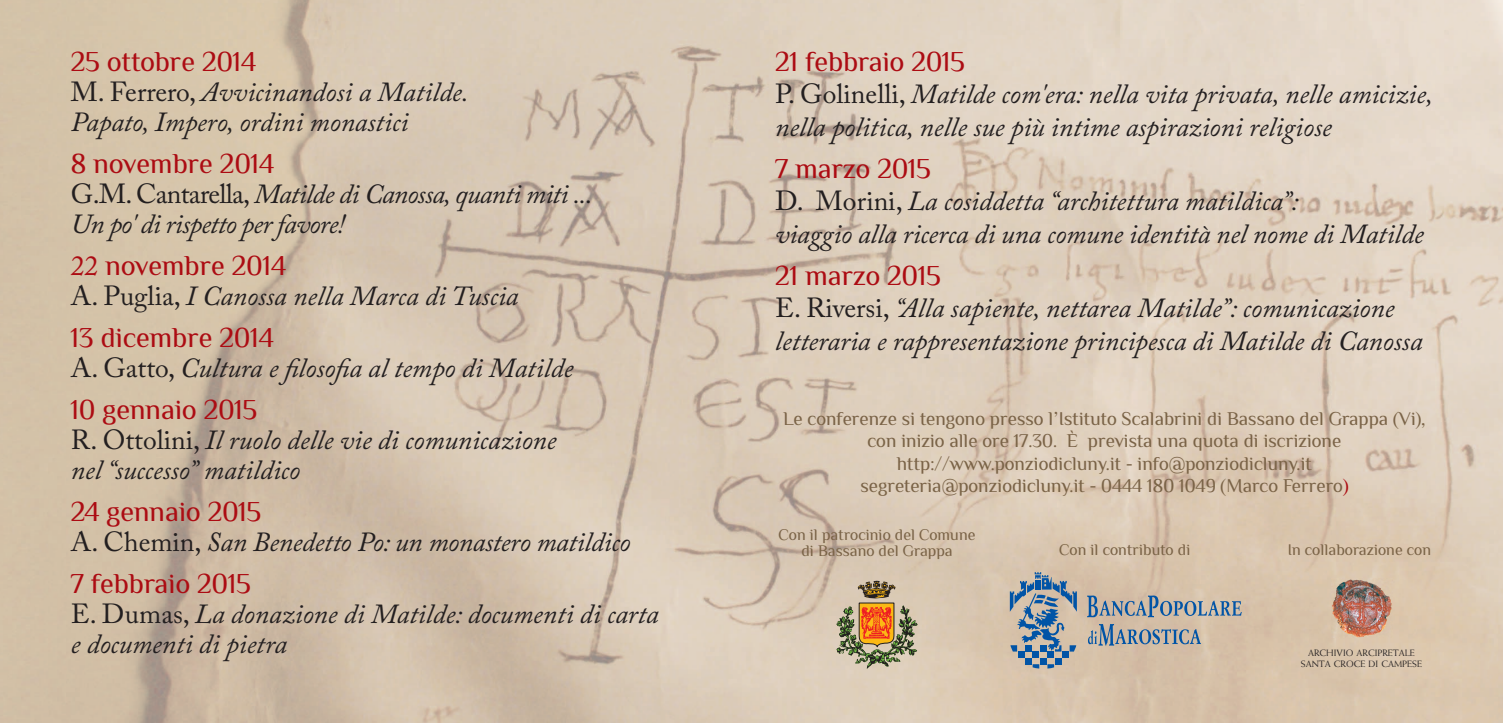
<style>
.page{position:relative;width:1503px;height:723px;background:#fff}
.page>*{position:absolute;margin:0;border:0;box-sizing:border-box;transform-origin:0 0}
.t1{font:28.75px "Philosopher";color:#ac0c13}
.t2{font:italic 27.5px/32.5px "Adobe Caslon Pro";color:#231f20}
.t3{font:italic 27.5px/30px "Adobe Caslon Pro";letter-spacing:-.025em;color:#231f20}
.t4{font:19.5px/22.5px "Philosopher";color:#7a6347;text-align:center}
.t5{font:16.25px/16.2px "Philosopher";color:#7a6347;text-align:center}
.t6{font:9.25px/10.8px "Weiss";color:#231f20;text-align:center}
.s1{font-style:normal}
.s2{font-family:"Adobe Caslon Pro";font-size:27.5px}
.s3{color:#ac0c13}
</style>
<div class="page">
<img style="left:0;top:0;width:1502px;height:723px">
<div style="left:1017px;top:651px;width:7px;height:7px;background:#0154a6"></div>
<div style="left:1047px;top:651px;width:7px;height:7px;background:#0154a6"></div>
<div style="left:1062px;top:651px;width:6px;height:7px;background:#0154a6"></div>
<div style="left:1032px;top:651px;width:7px;height:7px;background:#0154a6"></div>
<svg style="left:1025px;top:658px;width:29px;height:10px"></svg>
<div style="left:1054px;top:658px;width:7px;height:6px;background:#0154a6"></div>
<svg style="left:1009px;top:572px;width:67px;height:79px;background:#919da7"></svg>
<svg style="left:1087px;top:595px;width:154px;height:22px;background:#9da2a6"></svg>
<svg style="left:1087px;top:624px;width:113px;height:22px;background:#9ca1a5"></svg>
<svg style="left:836px;top:581px;width:81px;height:87px;background:#b49770"></svg>
<img style="left:1331px;top:579px;width:60px;height:59px">
<p class="t1" style="left:71px;top:52px;width:187px">25 ottobre 2014</p>
<p class="t2" style="left:71px;top:82px;width:399px;line-height:30px"><span class="s1">M. Ferrero,</span> Avvicinandosi a Matilde.<br>Papato, Impero, ordini monastici</p>
<p class="t1" style="left:71px;top:154px;width:205px">8 novembre 2014</p>
<p class="t3" style="left:71px;top:185px;width:523px"><span class="s1">G.M. Cantarella,</span> Matilde di Canossa, quanti miti ...<br>Un po' di rispetto per favore!</p>
<p class="t1" style="left:71px;top:256px;width:217px"><span class="s2">22</span> novembre 2014</p>
<p class="t2" style="left:71px;top:285px;width:449px"><span class="s1">A. Puglia,</span> I Canossa nella Marca di Tuscia</p>
<p class="t1" style="left:71px;top:328px;width:204px">13 dicembre 2014</p>
<p class="t2" style="left:71px;top:357px;width:504px"><span class="s1">A. Gatto,</span> Cultura e filosofia al tempo di Matilde</p>
<p class="t1" style="left:71px;top:400px;width:188px">10 gennaio 2015</p>
<p class="t2" style="left:71px;top:431px;width:487px;line-height:30px"><span class="s1">R. Ottolini,</span> Il ruolo delle vie di comunicazione nel “successo” matildico</p>
<p class="t1" style="left:71px;top:502px;width:192px">24 gennaio 2015</p>
<p class="t2" style="left:71px;top:532px;width:561px"><span class="s1">A. Chemin,</span> San Benedetto Po: un monastero matildico</p>
<p class="t1" style="left:71px;top:574px;width:181px">7 febbraio 2015</p>
<p class="t2" style="left:71px;top:605px;width:589px;line-height:30px"><span class="s1">E. Dumas,</span> La donazione di Matilde: documenti di carta e documenti di pietra</p>
<p class="t1" style="left:775px;top:52px;width:191px">21 febbraio 2015</p>
<p class="t2" style="left:775px;top:84px;width:659px"><span class="s1">P. Golinelli,</span> Matilde com'era: nella vita privata, nelle amicizie, nella politica, nelle sue più intime aspirazioni religiose</p>
<p class="t1" style="left:775px;top:159px;width:157px">7 marzo 2015</p>
<p class="t2" style="left:775px;top:191px;width:650px"><span class="s1">D. Morini,</span> La cosiddetta “architettura matildica”:<br>viaggio alla ricerca di una comune identità nel nome di Matilde</p>
<p class="t1" style="left:775px;top:266px;width:167px">21 marzo 2015</p>
<p class="t2" style="left:775px;top:298px;width:649px"><span class="s1">E. Riversi,</span> “Alla sapiente, nettarea Matilde”: comunicazione letteraria e rappresentazione principesca di Matilde di Canossa</p>
<p class="t4" style="left:783px;top:409px;width:644px">Le conferenze si tengono presso l’Istituto Scalabrini di Bassano del Grappa (Vi), con inizio alle ore 17.30. È prevista una quota di iscrizione http://www.ponziodicluny.it - info@ponziodicluny.it segreteria@ponziodicluny.it - 0444 180 1049 (Marco Ferrero<span class="s3">)</span></p>
<p class="t5" style="left:778px;top:528px;width:198px">Con il patrocinio del Comune di Bassano del Grappa</p>
<p class="t5" style="left:1059px;top:543px;width:133px">Con il contributo di</p>
<p class="t5" style="left:1287px;top:543px;width:145px">In collaborazione con</p>
<p class="t6" style="left:1300px;top:648px;width:123px">ARCHIVIO ARCIPRETALE<br>SANTA CROCE DI CAMPESE</p>
</div>
